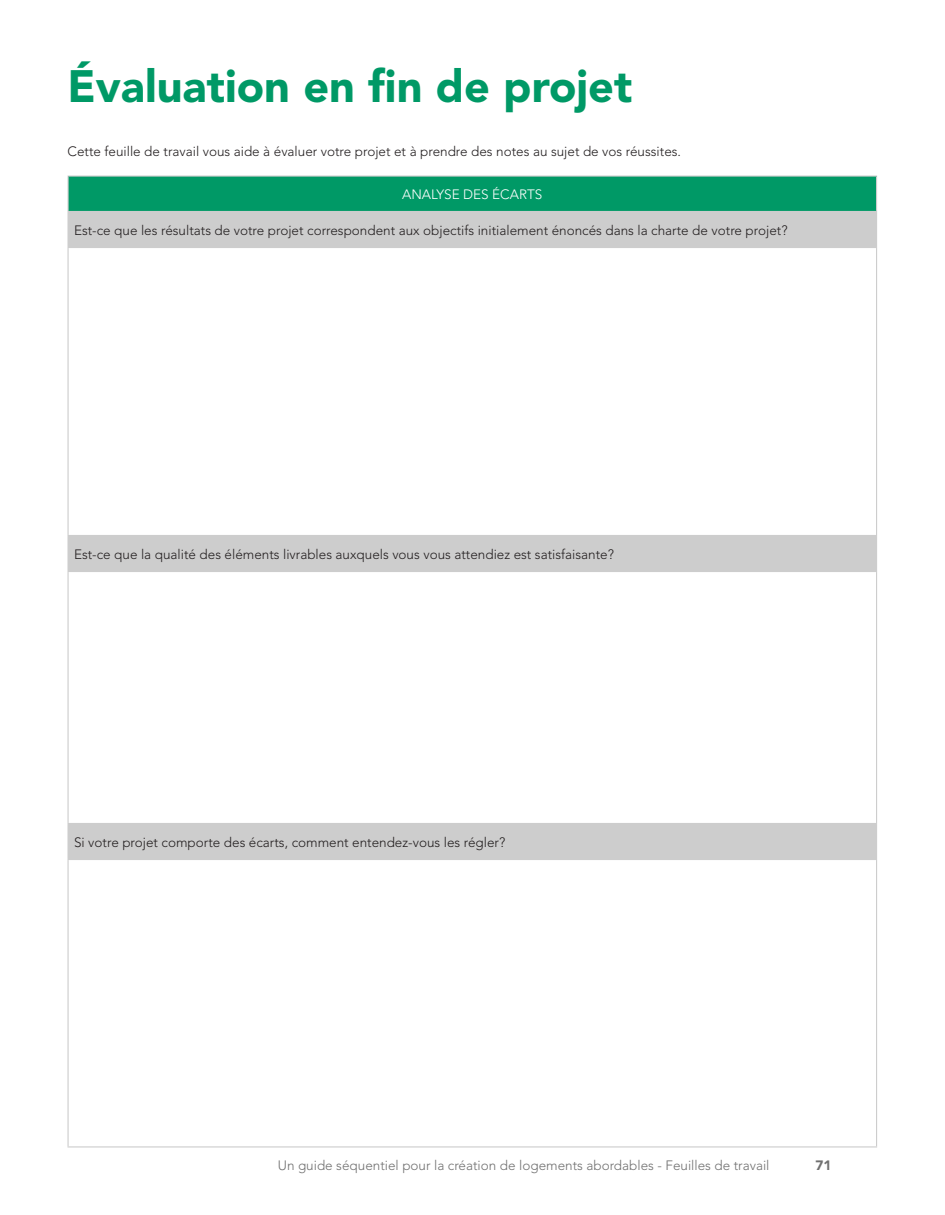
<style>
.page{position:relative;width:945px;height:1215px;background:#fff}
.page>*{position:absolute;margin:0;border:0;box-sizing:border-box;transform-origin:0 0}
.Heading_Worksheet{font:900 45px "Avenir LT Std";color:#096}
.t1{font:300 13.5px "Avenir LT Std";color:#231f20}
.t2{font:300 13.5px "Avenir LT Std";color:#707070}
.Green_table_headings{font:300 13.5px "Avenir LT Std";color:#fff}
.t3{font:900 13.5px "Avenir LT Std";color:#707070}
</style>
<div class="page">
<div style="left:68px;top:176px;width:809px;height:36px;background:#096"></div>
<svg style="left:69px;top:212px;width:807px;height:647px"></svg>
<hr style="left:68px;top:176px;width:809px;height:1px;background:#cdcdcd">
<hr style="left:68px;top:177px;width:1px;height:34px;background:#cdcdcd">
<hr style="left:876px;top:177px;width:1px;height:34px;background:#cdcdcd">
<hr style="left:68px;top:211px;width:809px;height:1px;background:#cdcdcd">
<hr style="left:68px;top:212px;width:1px;height:35px;background:#cdcdcd">
<hr style="left:876px;top:212px;width:1px;height:35px;background:#cdcdcd">
<hr style="left:68px;top:247px;width:809px;height:1px;background:#cdcdcd">
<hr style="left:68px;top:248px;width:1px;height:287px;background:#cdcdcd">
<hr style="left:876px;top:248px;width:1px;height:287px;background:#cdcdcd">
<hr style="left:68px;top:535px;width:809px;height:1px;background:#cdcdcd">
<hr style="left:68px;top:536px;width:1px;height:35px;background:#cdcdcd">
<hr style="left:876px;top:536px;width:1px;height:35px;background:#cdcdcd">
<hr style="left:68px;top:571px;width:809px;height:1px;background:#cdcdcd">
<hr style="left:68px;top:572px;width:1px;height:251px;background:#cdcdcd">
<hr style="left:876px;top:572px;width:1px;height:251px;background:#cdcdcd">
<hr style="left:68px;top:823px;width:809px;height:1px;background:#cdcdcd">
<hr style="left:68px;top:824px;width:1px;height:35px;background:#cdcdcd">
<hr style="left:876px;top:824px;width:1px;height:35px;background:#cdcdcd">
<hr style="left:68px;top:859px;width:809px;height:1px;background:#cdcdcd">
<hr style="left:68px;top:860px;width:1px;height:286px;background:#cdcdcd">
<hr style="left:876px;top:860px;width:1px;height:286px;background:#cdcdcd">
<hr style="left:68px;top:1146px;width:809px;height:2px;background:#cdcdcd">
<p class="Heading_Worksheet" style="left:68px;top:59px;width:566px">Évaluation en fin de projet</p>
<p class="t1" style="left:68px;top:143px;width:615px">Cette feuille de travail vous aide à évaluer votre projet et à prendre des notes au sujet de vos réussites.</p>
<p class="Green_table_headings" style="left:402px;top:186px;width:142px">ANALYSE DES ÉCARTS</p>
<p class="t1" style="left:74px;top:222px;width:715px">Est-ce que les résultats de votre projet correspondent aux objectifs initialement énoncés dans la charte de votre projet?</p>
<p class="t1" style="left:74px;top:546px;width:541px">Est-ce que la qualité des éléments livrables auxquels vous vous attendiez est satisfaisante?</p>
<p class="t1" style="left:74px;top:834px;width:433px">Si votre projet comporte des écarts, comment entendez-vous les régler?</p>
<p class="t2" style="left:278px;top:1158px;width:493px">Un guide séquentiel pour la création de logements abordables - Feuilles de travail</p>
<p class="t3" style="left:816px;top:1157px;width:17px">71</p>
</div>
